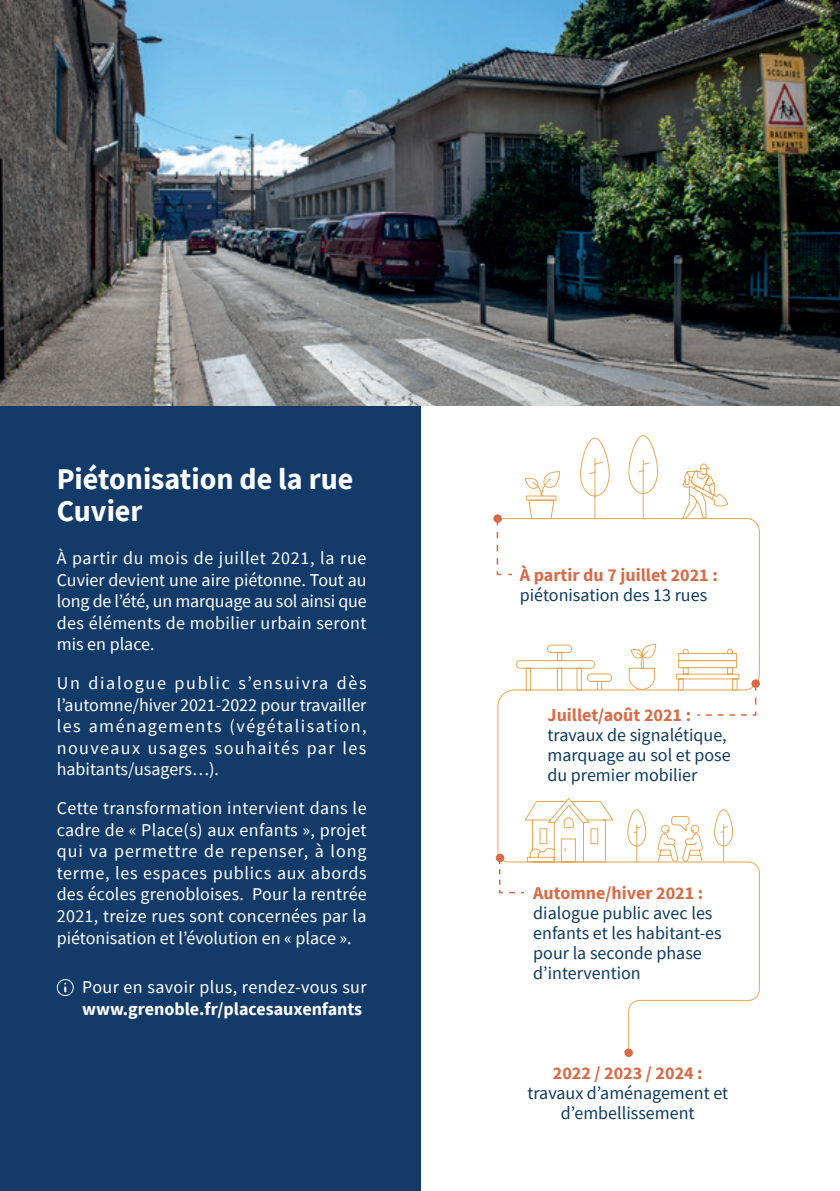
<style>
.page{position:relative;width:840px;height:1191px;background:#fff}
.page>*{position:absolute;margin:0;border:0;box-sizing:border-box;transform-origin:0 0}
.t1{font:700 30px/32px "Source Sans Pro";color:#fff}
.t2{font:18px/21.6px "Source Sans Pro";letter-spacing:.02em;color:#fff;text-align:justify}
.t3{font:18px/20px "Source Sans Pro";color:#0c3960}
.t4{font:700 18px "Source Sans Pro";color:#d96a47}
.t5{font:700 18px "Source Sans Pro";color:#fff}
</style>
<div class="page">
<div style="left:0;top:397px;width:420px;height:794px;background:#133b6a"></div>
<img style="left:0;top:0;width:839px;height:405px">
<svg style="left:497px;top:517px;width:263px;height:536px"></svg>
<svg style="left:515px;top:435px;width:224px;height:428px"></svg>
<div style="left:493px;top:514px;width:8px;height:9px;background:#d96a47;border-radius:50%"></div>
<div style="left:751px;top:679px;width:8px;height:9px;background:#d96a47;border-radius:50%"></div>
<svg style="left:495px;top:853px;width:9px;height:9px"></svg>
<div style="left:624px;top:1048px;width:8px;height:9px;background:#d96a47;border-radius:50%"></div>
<svg style="left:495px;top:520px;width:18px;height:56px"></svg>
<svg style="left:498px;top:860px;width:27px;height:34px"></svg>
<svg style="left:695px;top:685px;width:61px;height:31px"></svg>
<svg style="left:64px;top:982px;width:2px;height:10px"></svg>
<div style="left:57px;top:979px;width:17px;height:17px;border:1px solid #fff;border-radius:50%"></div>
<h1 class="t1" style="left:57px;top:462px;width:298px">Piétonisation de la rue<br>Cuvier</h1>
<p class="t2" style="left:57px;top:547px;width:311px">À partir du mois de juillet 2021, la rue Cuvier devient une aire piétonne. Tout au long de l’été, un marquage au sol ainsi que des éléments de mobilier urbain seront mis en place.</p>
<p class="t2" style="left:57px;top:672px;width:311px">Un dialogue public s’ensuivra dès l’automne/hiver 2021-2022 pour travailler les aménagements (végétalisation, nouveaux usages souhaités par les habitants/usagers…).</p>
<p class="t2" style="left:57px;top:797px;width:311px">Cette transformation intervient dans le cadre de « Place(s) aux enfants », projet qui va permettre de repenser, à long terme, les espaces publics aux abords des écoles grenobloises. Pour la rentrée 2021, treize rues sont concernées par la piétonisation et l’évolution en « place ».</p>
<p class="t2" style="left:82px;top:976px;width:286px">Pour en savoir plus, rendez-vous sur</p>
<p class="t5" style="left:82px;top:996px;width:281px">www.grenoble.fr/placesauxenfants</p>
<p class="t4" style="left:519px;top:563px;width:199px">À partir du 7 juillet 2021 :</p>
<p class="t3" style="left:519px;top:585px;width:189px">piétonisation des 13 rues</p>
<p class="t4" style="left:547px;top:702px;width:145px">Juillet/août 2021 :</p>
<p class="t3" style="left:547px;top:724px;width:184px">travaux de signalétique, marquage au sol et pose du premier mobilier</p>
<p class="t4" style="left:533px;top:880px;width:171px">Automne/hiver 2021 :</p>
<p class="t3" style="left:533px;top:902px;width:190px">dialogue public avec les enfants et les habitant-es pour la seconde phase d’intervention</p>
<p class="t4" style="left:552px;top:1060px;width:151px">2022 / 2023 / 2024 :</p>
<p class="t3" style="left:527px;top:1082px;width:202px;text-align:center">travaux d’aménagement et d’embellissement</p>
</div>
